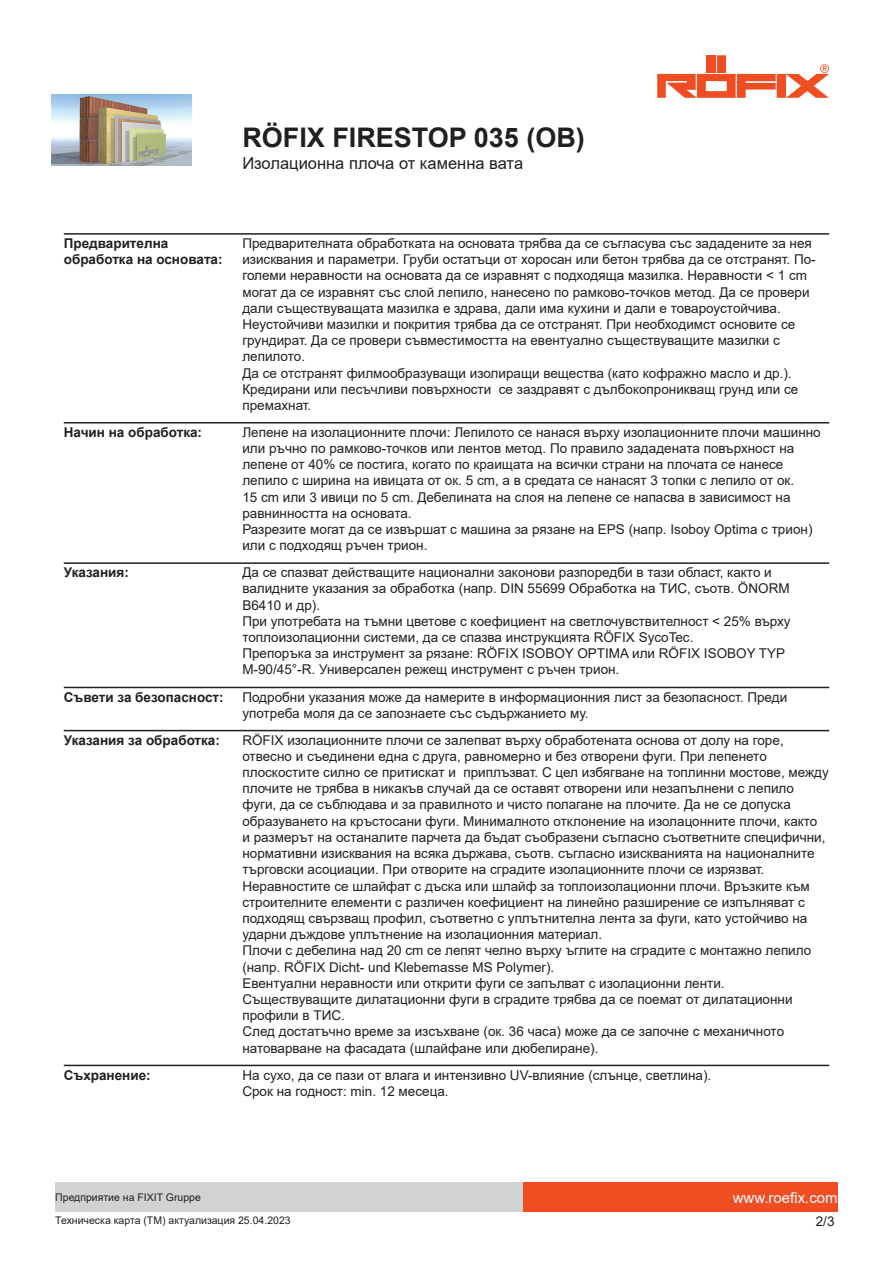
<style>
.page{position:relative;width:893px;height:1263px;background:#fff}
.page>*{position:absolute;margin:0;border:0;box-sizing:border-box;transform-origin:0 0}
.t1{font:700 27px "Arial";color:#231f20}
.t2{font:16.5px "Arial";color:#231f20}
.t3{font:15px "Arial";color:#fff}
.t4{font:13.5px/16.2px "Arial";color:#231f20}
.t5{font:700 13.5px/16.2px "Arial";color:#231f20}
.t6{font:10.5px "Arial";color:#231f20}
</style>
<div class="page">
<img style="left:51px;top:94px;width:140px;height:71px">
<div style="left:717px;top:55px;width:9px;height:18px;background:#f04d22"></div>
<div style="left:707px;top:55px;width:9px;height:18px;background:#f04d22"></div>
<svg style="left:657px;top:64px;width:172px;height:34px"></svg>
<div style="left:523px;top:1182px;width:315px;height:30px;background:#f04d22"></div>
<div style="left:55px;top:1182px;width:468px;height:30px;background:#d1d2d4"></div>
<hr style="left:64px;top:233px;width:765px;height:2px;background:#231f20">
<hr style="left:64px;top:422px;width:765px;height:1px;background:#231f20">
<hr style="left:64px;top:562px;width:765px;height:2px;background:#231f20">
<hr style="left:64px;top:687px;width:765px;height:1px;background:#231f20">
<hr style="left:64px;top:730px;width:765px;height:1px;background:#231f20">
<hr style="left:64px;top:1065px;width:765px;height:1px;background:#231f20">
<h1 class="t1" style="left:242px;top:119px;width:344px">RÖFIX FIRESTOP 035 (OB)</h1>
<p class="t2" style="left:242px;top:152px;width:282px">Изолационна плоча от каменна вата</p>
<p class="t5" style="left:64px;top:235px;width:160px">Предварителна обработка на основата:</p>
<p class="t4" style="left:242px;top:235px;width:575px">Предварителната обработката на основата трябва да се съгласува със зададените за нея изисквания и параметри. Груби остатъци от хоросан или бетон трябва да се отстранят. По&shy;големи неравности на основата да се изравнят с подходяща мазилка. Неравности &lt; 1 cm могат да се изравнят със слой лепило, нанесено по рамково-точков метод. Да се провери дали съществуващата мазилка е здрава, дали има кухини и дали е товароустойчива.<br>Неустойчиви мазилки и покрития трябва да се отстранят. При необходимст основите се грундират. Да се провери съвместимостта на евентуално съществуващите мазилки с лепилото.<br>Да се отстранят филмообразуващи изолиращи вещества (като кофражно масло и др.).<br>Кредирани или песъчливи повърхности се заздравят с дълбокопроникващ грунд или се премахнат.</p>
<p class="t5" style="left:64px;top:424px;width:140px">Начин на обработка:</p>
<p class="t4" style="left:242px;top:424px;width:580px">Лепене на изолационните плочи: Лепилото се нанася върху изолационните плочи машинно или ръчно по рамково-точков или лентов метод. По правило зададената повърхност на лепене от 40% се постига, когато по краищата на всички страни на плочата се нанесе лепило с ширина на ивицата от ок. 5 cm, а в средата се нанасят 3 топки с лепило от ок.<br>15 cm или 3 ивици по 5 cm. Дебелината на слоя на лепене се напасва в зависимост на равнинността на основата.<br>Разрезите могат да се извършат с машина за рязане на EPS (напр. Isoboy Optima с трион) или с подходящ ръчен трион.</p>
<p class="t5" style="left:64px;top:564px;width:67px">Указания:</p>
<p class="t4" style="left:242px;top:564px;width:550px">Да се спазват действащите национални законови разпоредби в тази област, както и валидните указания за обработка (напр. DIN 55699 Обработка на ТИС, съотв. ÖNORM B6410 и др).<br>При употребата на тъмни цветове с коефициент на светлочувствителност &lt; 25% върху топлоизолационни системи, да се спазва инструкцията RÖFIX SycoTec.<br>Препоръка за инструмент за рязане: RÖFIX ISOBOY OPTIMA или RÖFIX ISOBOY TYP M-90/45°-R. Универсален режещ инструмент с ръчен трион.</p>
<p class="t5" style="left:64px;top:689px;width:161px">Съвети за безопасност:</p>
<p class="t4" style="left:242px;top:689px;width:546px">Подробни указания може да намерите в информационния лист за безопасност. Преди употреба моля да се запознаете със съдържанието му.</p>
<p class="t5" style="left:64px;top:732px;width:158px">Указания за обработка:</p>
<p class="t4" style="left:242px;top:732px;width:588px">RÖFIX изолационните плочи се залепват върху обработената основа от долу на горе, отвесно и съединени една с друга, равномерно и без отворени фуги. При лепенето плоскостите силно се притискат и приплъзват. С цел избягване на топлинни мостове, между плочите не трябва в никакъв случай да се оставят отворени или незапълнени с лепило фуги, да се съблюдава и за правилното и чисто полагане на плочите. Да не се допуска образуването на кръстосани фуги. Минималното отклонение на изолацонните плочи, както<br>и размерът на останалите парчета да бъдат съобразени съгласно съответните специфични, нормативни изисквания на всяка държава, съотв. съгласно изискванията на националните търговски асоциации. При отворите на сградите изолационните плочи се изрязват.<br>Неравностите се шлайфат с дъска или шлайф за топлоизолационни плочи. Връзките към строителните елементи с различен коефициент на линейно разширение се изпълняват с подходящ свързващ профил, съответно с уплътнителна лента за фуги, като устойчиво на ударни дъждове уплътнение на изолационния материал.<br>Плочи с дебелина над 20 cm се лепят челно върху ъглите на сградите с монтажно лепило (напр. RÖFIX Dicht- und Klebemasse MS Polymer).<br>Eвентуални неравности или открити фуги се запълват с изолационни ленти.<br>Съществуващите дилатационни фуги в сградите трябва да се поемат от дилатационни профили в ТИС.<br>След достатъчно време за изсъхване (ок. 36 часа) може да се започне с механичното натоварване на фасадата (шлайфане или дюбелиране).</p>
<p class="t5" style="left:64px;top:1067px;width:88px">Съхранение:</p>
<p class="t4" style="left:242px;top:1066px;width:470px">На сухо, да се пази от влага и интензивно UV-влияние (слънце, светлина).<br>Срок на годност: min. 12 месеца.</p>
<p class="t6" style="left:55px;top:1190px;width:147px">Предприятие на FIXIT Gruppe</p>
<p class="t3" style="left:733px;top:1187px;width:107px">www.roefix.com</p>
<p class="t6" style="left:55px;top:1213px;width:237px">Техническа карта (TM) актуализация 25.04.2023</p>
<p class="t4" style="left:816px;top:1213px;width:20px">2/3</p>
</div>
